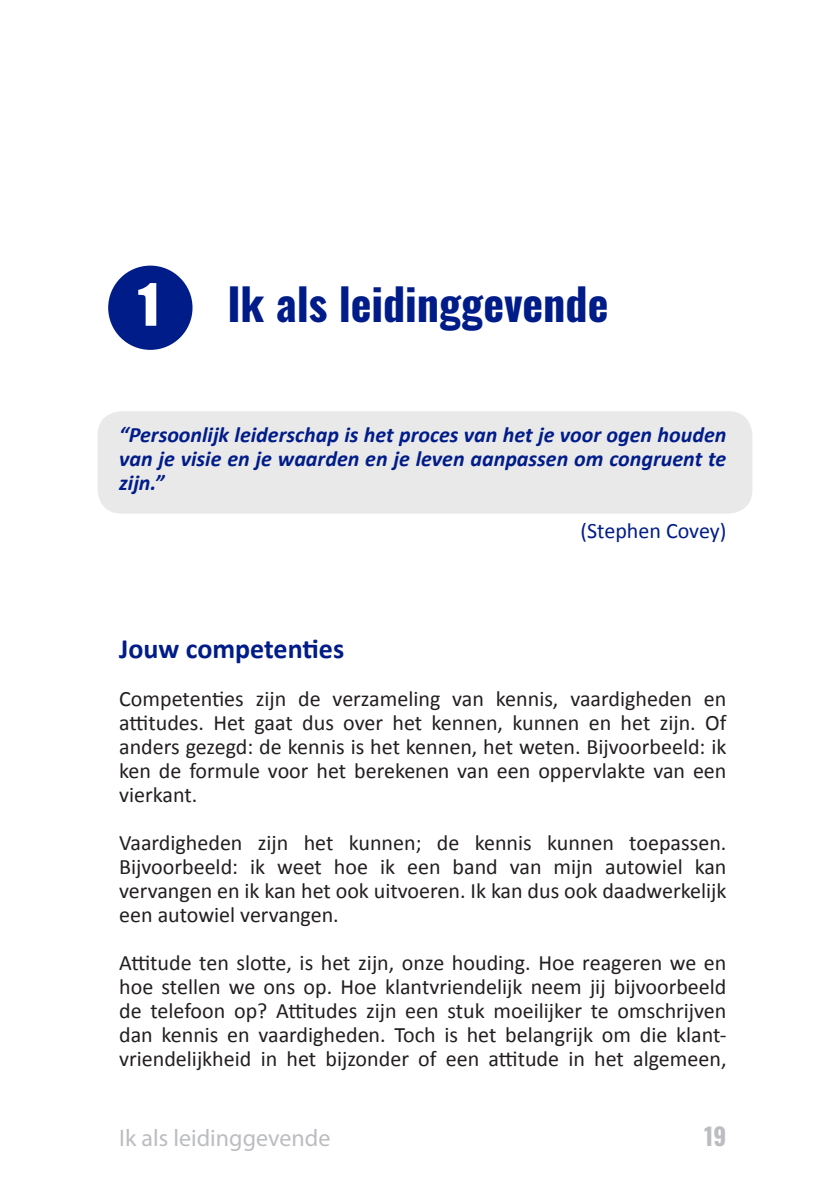
<style>
.page{position:relative;width:823px;height:1191px;background:#fff}
.page>*{position:absolute;margin:0;border:0;box-sizing:border-box;transform-origin:0 0}
.t1{font:54px "Impact";color:#fff}
.t2{font:700 44px "Oswald";color:#001c88}
.t3{font:700 28px "Calibri";color:#001c88}
.t4{font:24px "Myriad Pro";color:#bcbdc0}
.t5{font:700 24px "Oswald";color:#bcbdc0}
.t6{font:22px/24px "Calibri";color:#231f20;text-align:justify}
.t7{font:italic 700 22px/24px "Calibri";color:#001c88;text-align:justify}
.t8{font:22px "Calibri";color:#001c88}
</style>
<div class="page">
<div style="left:97px;top:411px;width:655px;height:102px;background:#e9e9e9;border-radius:24px"></div>
<div style="left:108px;top:266px;width:84px;height:84px;background:#001c88;border-radius:50%"></div>
<p class="t1" style="left:138px;top:263px;width:22px">1</p>
<p class="t2" style="left:227px;top:281px;width:382px">Ik als leidinggevende</p>
<p class="t7" style="left:119px;top:423px;width:608px">“Persoonlijk leiderschap is het proces van het je voor ogen houden van je visie en je waarden en je leven aanpassen om congruent te zijn.”</p>
<p class="t8" style="left:580px;top:517px;width:147px">(Stephen Covey)</p>
<p class="t3" style="left:119px;top:631px;width:226px">Jouw competenties</p>
<p class="t6" style="left:119px;top:687px;width:608px">Competenties zijn de verzameling van kennis, vaardigheden en attitudes. Het gaat dus over het kennen, kunnen en het zijn. Of anders gezegd: de kennis is het kennen, het weten. Bijvoorbeeld: ik ken de formule voor het berekenen van een oppervlakte van een vierkant.</p>
<p class="t6" style="left:119px;top:831px;width:608px">Vaardigheden zijn het kunnen; de kennis kunnen toepassen.<br>Bijvoorbeeld: ik weet hoe ik een band van mijn autowiel kan vervangen en ik kan het ook uitvoeren. Ik kan dus ook daadwerkelijk een autowiel vervangen.</p>
<p class="t6" style="left:119px;top:951px;width:608px">Attitude ten slotte, is het zijn, onze houding. Hoe reageren we en hoe stellen we ons op. Hoe klantvriendelijk neem jij bijvoorbeeld de telefoon op? Attitudes zijn een stuk moeilijker te omschrijven dan kennis en vaardigheden. Toch is het belangrijk om die klant&shy;vriendelijkheid in het bijzonder of een attitude in het algemeen,</p>
<p class="t4" style="left:119px;top:1122px;width:212px">Ik als leidinggevende</p>
<p class="t5" style="left:703px;top:1123px;width:24px">19</p>
</div>
